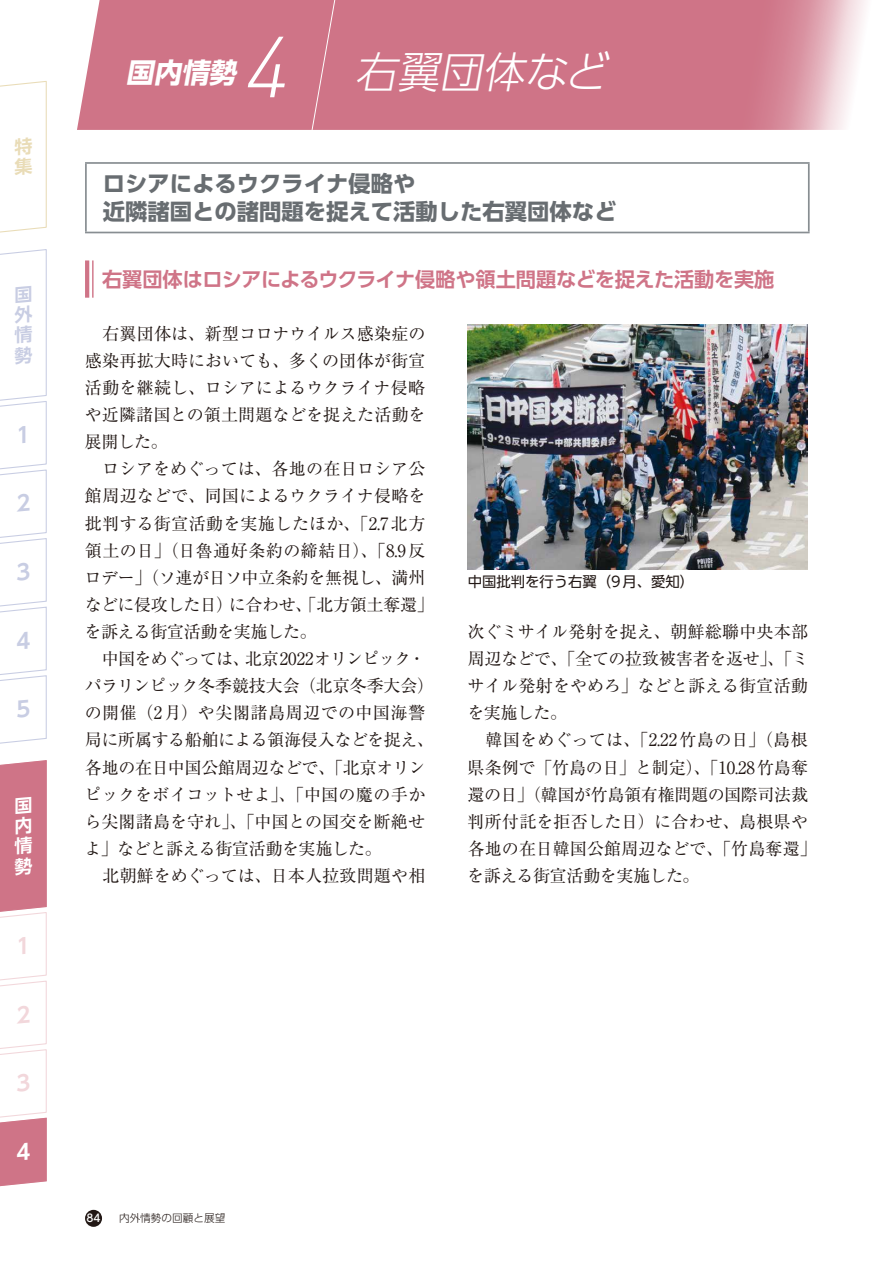
<style>
.page{position:relative;width:893px;height:1263px;background:#fff}
.page>*{position:absolute;margin:0;border:0;box-sizing:border-box;transform-origin:0 0}
.t1{font:italic 300 42.45px "UD Shin Go Pro";color:#fff}
.t2{font:italic 700 27.6px "UD Shin Go Pro";color:#fff}
.t3{font:700 22.35px/27.6px "UD Shin Go Pr 6 N";color:#686d71}
.t4{font:700 20.25px "UD Shin Go Pr 6 N De";letter-spacing:-.015em;color:#cf7487}
.t5{font:700 18px/20.2px "UD Shin Go Pr 6 N De";color:#c8cde3}
.t6{font:700 18px/20.2px "UD Shin Go Pr 6 N De";color:#fff}
.t7{font:16.95px/27.2px "Ryumin Pr 6 N";letter-spacing:-.005em;color:#221815}
.t8{font:14.4px "UD Shin Go Pr 6 N";color:#221815}
.t9{font:300 10.65px "UD Shin Go Pr 6 N";color:#221815}
.t10{font:500 10.65px "UD Shin Go Pr 6 N";color:#fff}
</style>
<div class="page">
<svg style="left:77px;top:0;width:789px;height:130px;background:#d27f90"></svg>
<div style="left:85px;top:1210px;width:17px;height:17px;background:#221815;border-radius:50%"></div>
<hr style="left:85px;top:162px;width:725px;height:2px;background:#888e92">
<hr style="left:85px;top:164px;width:2px;height:68px;background:#888e92">
<hr style="left:808px;top:164px;width:2px;height:68px;background:#888e92">
<hr style="left:85px;top:232px;width:725px;height:1px;background:#888e92">
<hr style="left:85px;top:260px;width:4px;height:38px;background:#cf7487">
<hr style="left:92px;top:260px;width:2px;height:38px;background:#cf7487">
<svg style="left:311px;top:0;width:27px;height:130px;background:#d0798b"></svg>
<svg style="left:248px;top:37px;width:37px;height:60px"></svg>
<img style="left:468px;top:325px;width:340px;height:244px">
<svg style="left:0;top:249px;width:47px;height:495px"></svg>
<svg style="left:0;top:760px;width:47px;height:427px"></svg>
<svg style="left:0;top:81px;width:47px;height:152px"></svg>
<p class="t5" style="left:8px;top:285px;width:16px;rotate:-5deg">国外情勢</p>
<p class="t6" style="left:8px;top:796px;width:16px;rotate:-5deg">国内情勢</p>
<h2 class="t2" style="left:126px;top:50px;width:120px">国内情勢</h2>
<h1 class="t1" style="left:354px;top:38px;width:265px">右翼団体など</h1>
<h3 class="t3" style="left:103px;top:170px;width:515px">ロシアによるウクライナ侵略や<br>近隣諸国との諸問題を捉えて活動した右翼団体など</h3>
<p class="t4" style="left:102px;top:263px;width:674px">右翼団体はロシアによるウクライナ侵略や領土問題などを捉えた活動を実施</p>
<p class="t7" style="left:84px;top:319px;width:351px;text-indent:18px">右翼団体は、新型コロナウイルス感染症の感染再拡大時においても、多くの団体が街宣活動を継続し、ロシアによるウクライナ侵略や近隣諸国との領土問題などを捉えた活動を展開した。　<br>　ロシアをめぐっては、各地の在日ロシア公館周辺などで、同国によるウクライナ侵略を批判する街宣活動を実施したほか、「2.7北方領土の日」（日魯通好条約の締結日）､「8.9反ロデー」（ソ連が日ソ中立条約を無視し、満州などに侵攻した日）に合わせ、「北方領土奪還」を訴える街宣活動を実施した。<br>　中国をめぐっては、北京2022オリンピック・パラリンピック冬季競技大会（北京冬季大会）の開催（2月）や尖閣諸島周辺での中国海警局に所属する船舶による領海侵入などを捉え、各地の在日中国公館周辺などで､「北京オリンピックをボイコットせよ」､「中国の魔の手から尖閣諸島を守れ」､「中国との国交を断絶せよ」などと訴える街宣活動を実施した。<br>　北朝鮮をめぐっては、日本人拉致問題や相</p>
<p class="t8" style="left:468px;top:570px;width:228px">中国批判を行う右翼（9月、愛知）</p>
<p class="t7" style="left:467px;top:617px;width:351px">次ぐミサイル発射を捉え、朝鮮総聯中央本部周辺などで､「全ての拉致被害者を返せ」､「ミサイル発射をやめろ」などと訴える街宣活動を実施した。<br>　韓国をめぐっては､「2.22竹島の日」（島根県条例で「竹島の日」と制定）､「10.28竹島奪還の日」（韓国が竹島領有権問題の国際司法裁判所付託を拒否した日）に合わせ、島根県や各地の在日韓国公館周辺などで、「竹島奪還」を訴える街宣活動を実施した。</p>
<p class="t10" style="left:87px;top:1210px;width:16px">84</p>
<p class="t9" style="left:119px;top:1210px;width:108px">内外情勢の回顧と展望</p>
</div>
